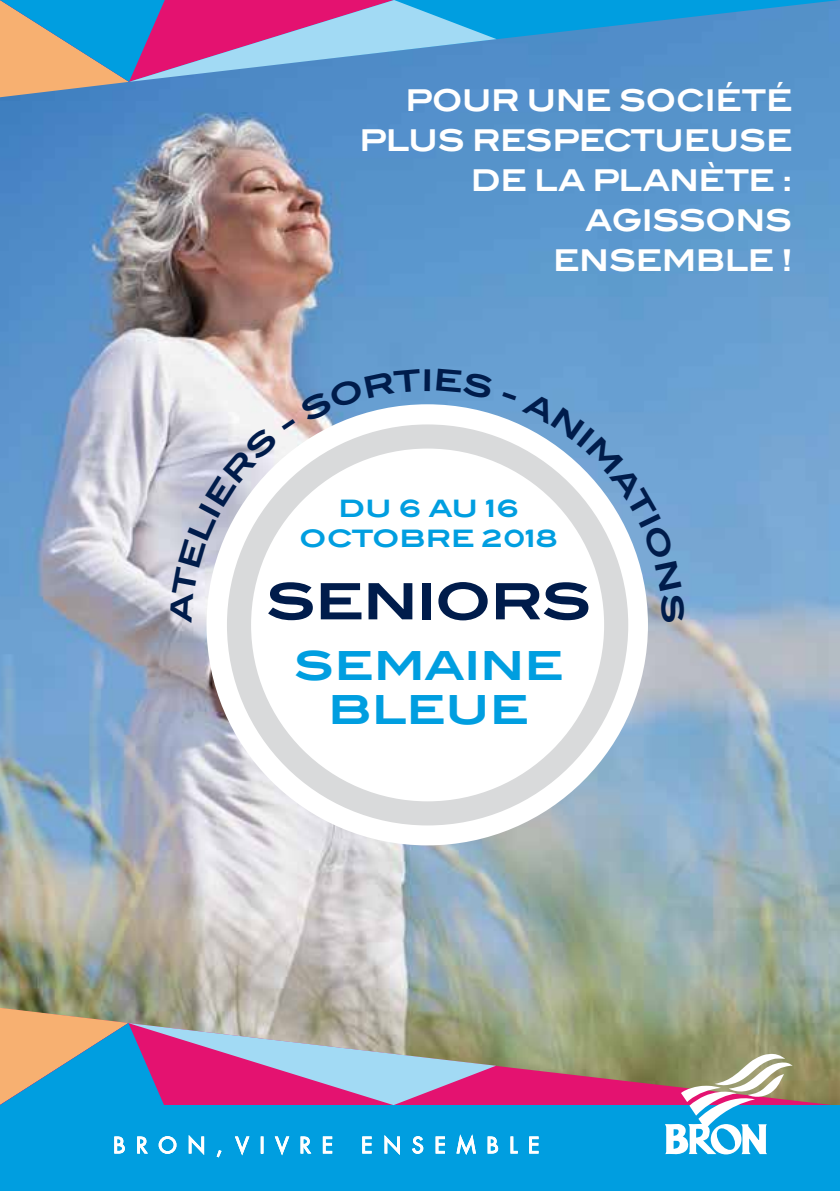
<style>
.page{position:relative;width:840px;height:1191px;background:#fff}
.page>*{position:absolute;margin:0;border:0;box-sizing:border-box;transform-origin:0 0}
.t1{font:700 50px "Blair ITC";letter-spacing:-.035em;color:#001c4b}
.t2{font:700 40px/44px "Blair ITC";color:#009ee0;text-align:center}
.t3{font:700 30px/40px "Blair ITC";letter-spacing:-.02em;color:#fff;text-align:right;scale:.9 1}
.t4{font:700 24px/30px "Blair ITC";letter-spacing:-.01em;color:#009ee0;text-align:center}
</style>
<div class="page">
<img style="left:0;top:96px;width:839px;height:1009px">
<svg style="left:496px;top:1008px;width:339px;height:97px;background:#a17f70"></svg>
<div style="left:206px;top:404px;width:441px;height:441px;background:#fff;border-radius:50%"></div>
<svg style="left:227px;top:424px;width:401px;height:401px"></svg>
<svg style="left:496px;top:0;width:343px;height:96px;background:#4292ce"></svg>
<svg style="left:0;top:0;width:496px;height:97px;background:#838ab7"></svg>
<div style="left:0;top:1106px;width:839px;height:85px;background:#009ee0"></div>
<svg style="left:114px;top:1136px;width:11px;height:17px"></svg>
<svg style="left:137px;top:1136px;width:10px;height:17px"></svg>
<svg style="left:159px;top:1136px;width:17px;height:17px"></svg>
<svg style="left:189px;top:1135px;width:15px;height:19px"></svg>
<svg style="left:217px;top:1150px;width:4px;height:7px"></svg>
<svg style="left:235px;top:1136px;width:14px;height:18px"></svg>
<svg style="left:261px;top:1136px;width:2px;height:17px"></svg>
<svg style="left:275px;top:1136px;width:14px;height:18px"></svg>
<svg style="left:300px;top:1136px;width:11px;height:17px"></svg>
<svg style="left:323px;top:1136px;width:9px;height:17px"></svg>
<svg style="left:362px;top:1136px;width:9px;height:17px"></svg>
<svg style="left:384px;top:1135px;width:15px;height:19px"></svg>
<svg style="left:412px;top:1136px;width:11px;height:17px"></svg>
<svg style="left:435px;top:1136px;width:9px;height:17px"></svg>
<svg style="left:456px;top:1135px;width:19px;height:19px"></svg>
<svg style="left:487px;top:1136px;width:10px;height:17px"></svg>
<svg style="left:510px;top:1136px;width:7px;height:17px"></svg>
<svg style="left:529px;top:1136px;width:9px;height:17px"></svg>
<svg style="left:0;top:1007px;width:496px;height:99px;background:#a58ca2"></svg>
<svg style="left:664px;top:1053px;width:128px;height:101px"></svg>
<svg style="left:170px;top:369px;width:260px;height:253px"></svg>
<div style="left:436px;top:369px;width:57px;height:30px;background:#679fd2"></div>
<svg style="left:502px;top:391px;width:182px;height:231px"></svg>
<p class="t3" style="left:359px;top:80px;width:482px">POUR UNE SOCIÉTÉ<br>PLUS RESPECTUEUSE<br>DE LA PLANÈTE :<br>AGISSONS<br>ENSEMBLE !</p>
<p class="t4" style="left:299px;top:493px;width:260px">DU 6 AU 16<br>OCTOBRE 2018</p>
<h1 class="t1" style="left:265px;top:570px;width:328px">SENIORS</h1>
<h2 class="t2" style="left:293px;top:643px;width:271px">SEMAINE<br>BLEUE</h2>
</div>
